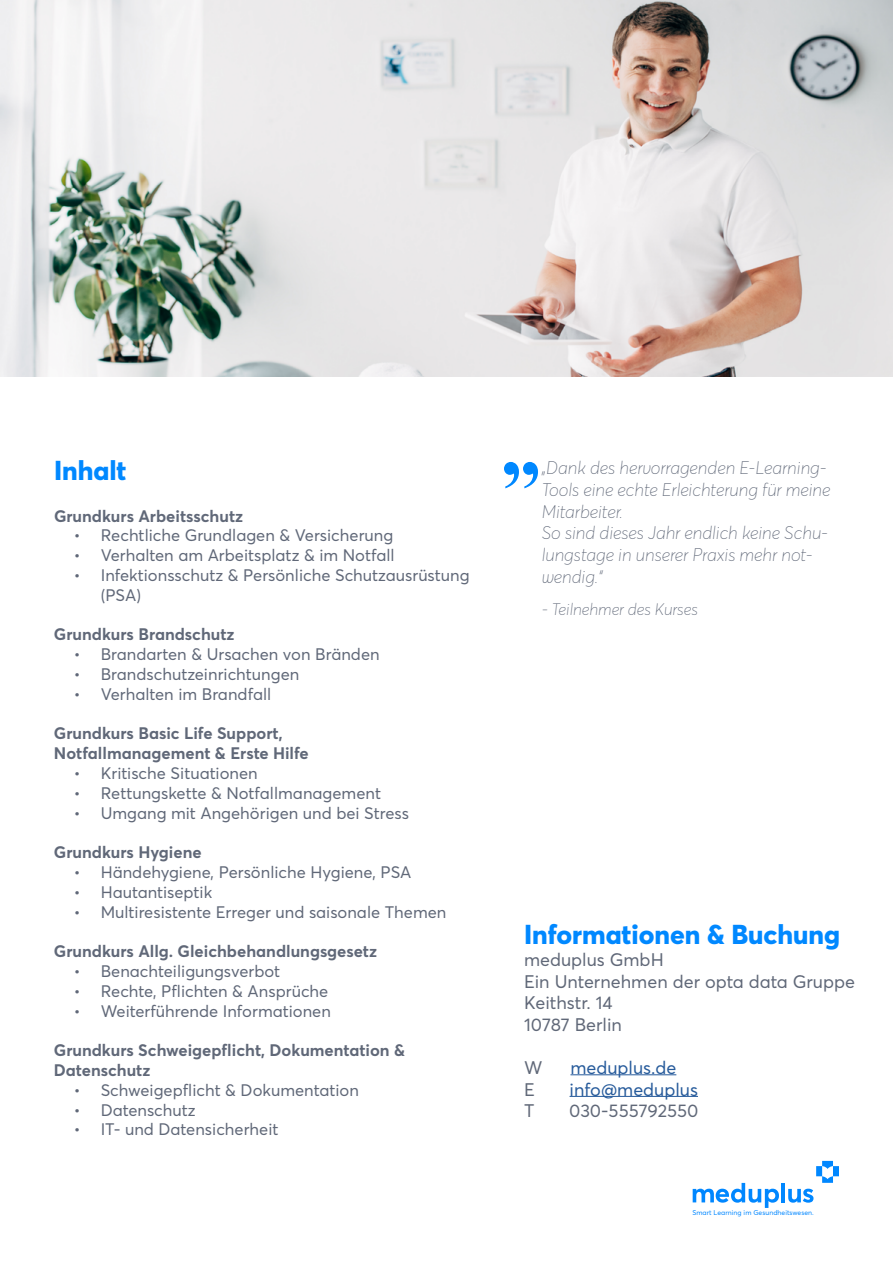
<style>
.page{position:relative;width:893px;height:1263px;background:#fff}
.page>*{position:absolute;margin:0;border:0;box-sizing:border-box;transform-origin:0 0}
.t1{font:700 81px "Times New Roman";color:#08f}
.t2{font:800 27px "Averta";color:#08f}
.t3{font:italic 100 18px/21.6px "Averta";color:#606878}
.t4{font:18px/21.6px "Averta";color:#606878}
.t5{font:18px "Averta";color:#275b9b}
.t6{font:16.5px/19.8px "Averta";color:#606878}
.t7{font:700 16.5px/19.8px "Averta";color:#606878}
.t8{font:italic 100 16.5px "Averta";color:#606878}
.t9{font:6.9px "Averta";color:#0087ff}
</style>
<div class="page">
<hr style="left:781px;top:1183px;width:4px;height:19px;background:#0087ff">
<svg style="left:788px;top:1189px;width:25px;height:14px"></svg>
<svg style="left:693px;top:1183px;width:86px;height:25px"></svg>
<svg style="left:816px;top:1161px;width:23px;height:22px"></svg>
<hr style="left:570px;top:1074px;width:106px;height:1px;background:#275b9b">
<hr style="left:570px;top:1096px;width:128px;height:1px;background:#275b9b">
<img style="left:0;top:0;width:893px;height:376px">
<h2 class="t2" style="left:54px;top:453px;width:74px">Inhalt</h2>
<p class="t7" style="left:54px;top:506px;width:191px">Grundkurs Arbeitsschutz</p>
<p class="t6" style="left:74px;top:525px;width:321px">• Rechtliche Grundlagen &amp; Versicherung</p>
<p class="t6" style="left:74px;top:545px;width:322px">• Verhalten am Arbeitsplatz &amp; im Notfall</p>
<p class="t6" style="left:101px;top:565px;width:370px;text-indent:-27px">• Infektionsschutz &amp; Persönliche Schutzausrüstung (PSA)</p>
<p class="t7" style="left:54px;top:624px;width:182px">Grundkurs Brandschutz</p>
<p class="t6" style="left:74px;top:644px;width:307px">• Brandarten &amp; Ursachen von Bränden</p>
<p class="t6" style="left:74px;top:664px;width:227px">• Brandschutzeinrichtungen</p>
<p class="t6" style="left:74px;top:684px;width:199px">• Verhalten im Brandfall</p>
<p class="t7" style="left:54px;top:723px;width:256px">Grundkurs Basic Life Support,<br>Notfallmanagement &amp; Erste Hilfe</p>
<p class="t6" style="left:74px;top:763px;width:186px">• Kritische Situationen</p>
<p class="t6" style="left:74px;top:783px;width:309px">• Rettungskette &amp; Notfallmanagement</p>
<p class="t6" style="left:74px;top:803px;width:337px">• Umgang mit Angehörigen und bei Stress</p>
<p class="t7" style="left:54px;top:842px;width:149px">Grundkurs Hygiene</p>
<p class="t6" style="left:74px;top:862px;width:339px">• Händehygiene, Persönliche Hygiene, PSA</p>
<p class="t6" style="left:74px;top:882px;width:140px">• Hautantiseptik</p>
<p class="t6" style="left:74px;top:902px;width:374px">• Multiresistente Erreger und saisonale Themen</p>
<p class="t7" style="left:54px;top:941px;width:325px">Grundkurs Allg. Gleichbehandlungsgesetz</p>
<p class="t6" style="left:74px;top:961px;width:208px">• Benachteiligungsverbot</p>
<p class="t6" style="left:74px;top:981px;width:256px">• Rechte, Pflichten &amp; Ansprüche</p>
<p class="t6" style="left:74px;top:1001px;width:259px">• Weiterführende Informationen</p>
<p class="t7" style="left:54px;top:1040px;width:353px">Grundkurs Schweigepflicht, Dokumentation &amp;<br>Datenschutz</p>
<p class="t6" style="left:74px;top:1080px;width:287px">• Schweigepflicht &amp; Dokumentation</p>
<p class="t6" style="left:74px;top:1100px;width:124px">• Datenschutz</p>
<p class="t6" style="left:74px;top:1119px;width:206px">• IT- und Datensicherheit</p>
<p class="t3" style="left:542px;top:458px;width:290px">„Dank des hervorragenden E-Learning-<br>Tools eine echte Erleichterung für meine<br>Mitarbeiter.<br>So sind dieses Jahr endlich keine Schu&shy;lungstage in unserer Praxis mehr not&shy;wendig.“</p>
<p class="t8" style="left:542px;top:599px;width:158px">- Teilnehmer des Kurses</p>
<h1 class="t1" style="left:501px;top:389px;width:42px">„</h1>
<h2 class="t2" style="left:524px;top:917px;width:317px">Informationen &amp; Buchung</h2>
<p class="t4" style="left:524px;top:949px;width:332px">meduplus GmbH<br>Ein Unternehmen der opta data Gruppe<br>Keithstr. 14<br>10787 Berlin</p>
<p class="t4" style="left:524px;top:1057px;width:20px">W</p>
<p class="t5" style="left:570px;top:1056px;width:107px">meduplus.de</p>
<p class="t4" style="left:524px;top:1078px;width:12px">E</p>
<p class="t5" style="left:570px;top:1078px;width:130px">info@meduplus</p>
<p class="t4" style="left:524px;top:1100px;width:12px">T</p>
<p class="t4" style="left:569px;top:1100px;width:131px">030-555792550</p>
<p class="t9" style="left:692px;top:1208px;width:123px">Smart Learning im Gesundheitswesen.</p>
</div>
